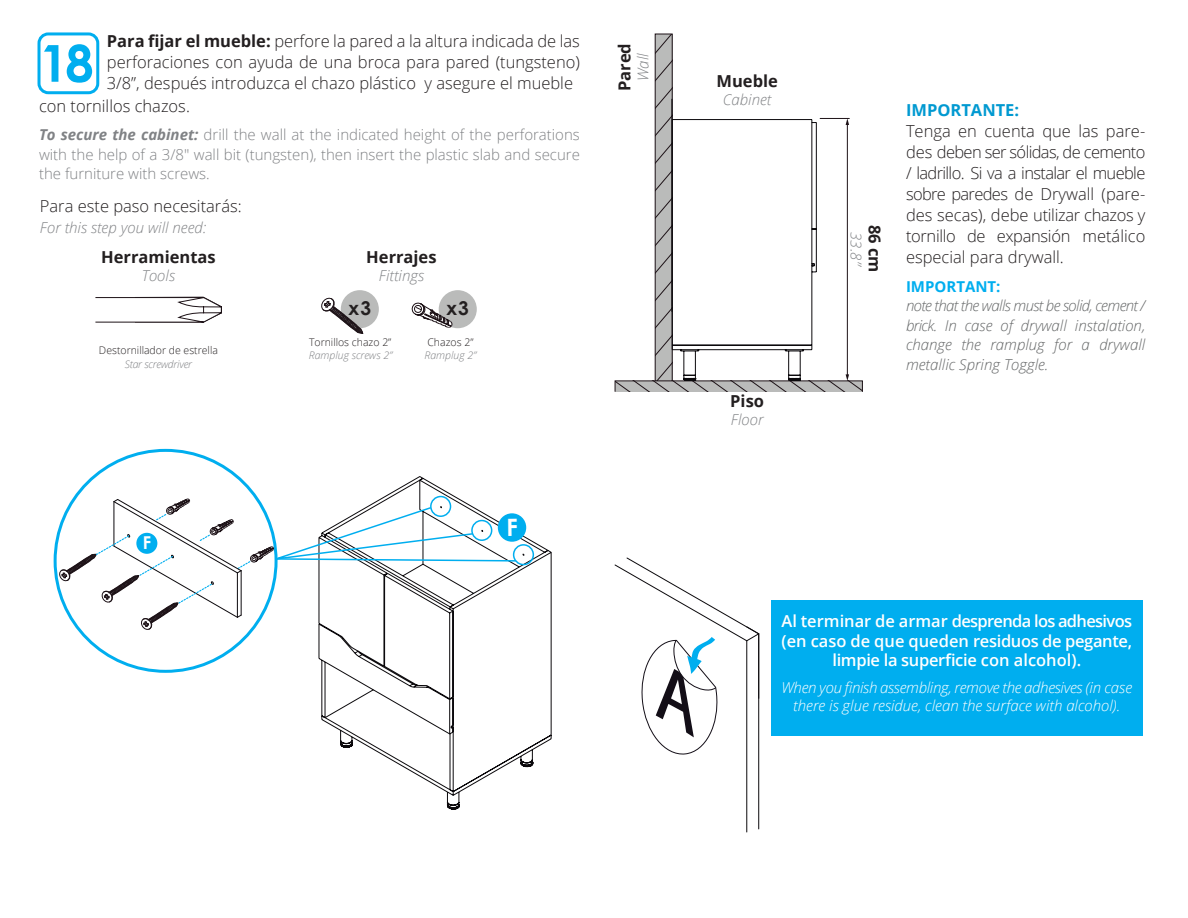
<style>
.page{position:relative;width:1188px;height:918px;background:#fff}
.page>*{position:absolute;margin:0;border:0;box-sizing:border-box;transform-origin:0 0}
.t1{font:700 51px "Century Gothic";color:#00aeef}
.t2{font:700 19.05px "Century Gothic";color:#231f20}
.t3{font:300 16.5px/21px "Open Sans";color:#231f20;text-align:justify}
.t4{font:600 16.5px/19.5px "Open Sans";letter-spacing:-.02em;color:#fff;text-align:center}
.t5{font:700 16.5px "Open Sans";color:#231f20}
.t6{font:700 16.5px "Open Sans";color:#0099d1}
.t7{font:300 15px/19.5px "Open Sans";color:#808285;text-align:justify}
.t8{font:italic 300 15px/19.5px "Open Sans";color:#646667;text-align:justify}
.t9{font:italic 300 15px/18px "Open Sans";color:#fff;text-align:center}
.t10{font:italic 300 15px "Open Sans";color:#808285}
.t11{font:700 15px "Open Sans";color:#00aeef}
.t12{font:300 10.5px "Open Sans";color:#231f20}
.t13{font:italic 300 10.5px "Open Sans";color:#808285}
.t14{font:italic 300 10.5px "Open Sans";letter-spacing:-.02em;color:#808285}
.s1{font-weight:700}
.s2{font-weight:700;font-style:italic}
</style>
<div class="page">
<svg style="left:318px;top:476px;width:234px;height:334px"></svg>
<div style="left:439px;top:290px;width:38px;height:38px;background:#babbba;border-radius:50%"></div>
<svg style="left:411px;top:299px;width:43px;height:29px"></svg>
<div style="left:341px;top:290px;width:38px;height:38px;background:#babbba;border-radius:50%"></div>
<svg style="left:321px;top:295px;width:43px;height:39px"></svg>
<svg style="left:95px;top:296px;width:127px;height:27px"></svg>
<div style="left:38px;top:32px;width:61px;height:62px;border:3px solid #00aeef;border-radius:9px"></div>
<div style="left:771px;top:600px;width:372px;height:136px;background:#00aeef"></div>
<hr style="left:758px;top:634px;width:1px;height:195px;background:#0b090c">
<hr style="left:746px;top:641px;width:1px;height:191px;background:#0b090c">
<svg style="left:614px;top:557px;width:146px;height:200px"></svg>
<svg style="left:615px;top:34px;width:247px;height:357px"></svg>
<div style="left:430px;top:496px;width:21px;height:21px;border:2px solid #00aeef;border-radius:50%"></div>
<div style="left:513px;top:544px;width:21px;height:21px;border:2px solid #00aeef;border-radius:50%"></div>
<div style="left:498px;top:513px;width:28px;height:29px;background:#00aeef;border-radius:50%"></div>
<svg style="left:59px;top:498px;width:458px;height:134px"></svg>
<h1 class="t1" style="left:40px;top:25px;width:56px">18</h1>
<p class="t3" style="left:107px;top:30px;width:475px"><span class="s1">Para fijar el mueble:</span> perfore la pared a la altura indicada de las perforaciones con ayuda de una broca para pared (tungsteno)<br>3/8”, después introduzca el chazo plástico y asegure el mueble</p>
<p class="t3" style="left:39px;top:95px;width:152px">con tornillos chazos.</p>
<p class="t7" style="left:39px;top:125px;width:542px"><span class="s2">To secure the cabinet:</span> drill the wall at the indicated height of the perforations with the help of a 3/8" wall bit (tungsten), then insert the plastic slab and secure the furniture with screws.</p>
<p class="t3" style="left:40px;top:195px;width:203px">Para este paso necesitarás:</p>
<p class="t10" style="left:40px;top:217px;width:168px">For this step you will need:</p>
<p class="t5" style="left:101px;top:246px;width:116px">Herramientas</p>
<p class="t10" style="left:142px;top:265px;width:35px">Tools</p>
<p class="t12" style="left:99px;top:343px;width:120px">Destornillador de estrella</p>
<p class="t14" style="left:125px;top:357px;width:69px">Star screwdriver</p>
<p class="t5" style="left:366px;top:246px;width:72px">Herrajes</p>
<p class="t10" style="left:379px;top:265px;width:47px">Fittings</p>
<p class="t2" style="left:349px;top:294px;width:24px">x3</p>
<p class="t2" style="left:447px;top:294px;width:24px">x3</p>
<p class="t12" style="left:309px;top:335px;width:84px">Tornillos chazo 2”</p>
<p class="t13" style="left:309px;top:348px;width:85px">Ramplug screws 2”</p>
<p class="t12" style="left:427px;top:335px;width:48px">Chazos 2”</p>
<p class="t13" style="left:425px;top:348px;width:53px">Ramplug 2”</p>
<p class="t5" style="left:613px;top:91px;width:50px;rotate:-90deg">Pared</p>
<p class="t10" style="left:633px;top:81px;width:29px;rotate:-90deg">Wall</p>
<p class="t5" style="left:717px;top:69px;width:63px">Mueble</p>
<p class="t10" style="left:723px;top:89px;width:50px">Cabinet</p>
<p class="t5" style="left:730px;top:390px;width:35px">Piso</p>
<p class="t10" style="left:731px;top:410px;width:34px">Floor</p>
<p class="t10" style="left:867px;top:232px;width:36px;rotate:90deg">33.8”</p>
<p class="t5" style="left:887px;top:225px;width:49px;rotate:90deg">86 cm</p>
<p class="t6" style="left:906px;top:99px;width:115px">IMPORTANTE:</p>
<p class="t3" style="left:906px;top:120px;width:241px">Tenga en cuenta que las pare&shy;des deben ser sólidas, de cemento / ladrillo. Si va a instalar el mueble sobre paredes de Drywall (pare&shy;des secas), debe utilizar chazos y tornillo de expansión metálico especial para drywall.</p>
<p class="t11" style="left:906px;top:276px;width:96px">IMPORTANT:</p>
<p class="t8" style="left:906px;top:295px;width:241px">note that the walls must be solid, cement / brick. In case of drywall instalation, change the ramplug for a drywall metallic Spring Toggle.</p>
<p class="t4" style="left:781px;top:611px;width:352px">Al terminar de armar desprenda los adhesivos (en caso de que queden residuos de pegante, limpie la superficie con alcohol).</p>
<p class="t9" style="left:782px;top:678px;width:352px">When you finish assembling, remove the adhesives (in case there is glue residue, clean the surface with alcohol).</p>
</div>
